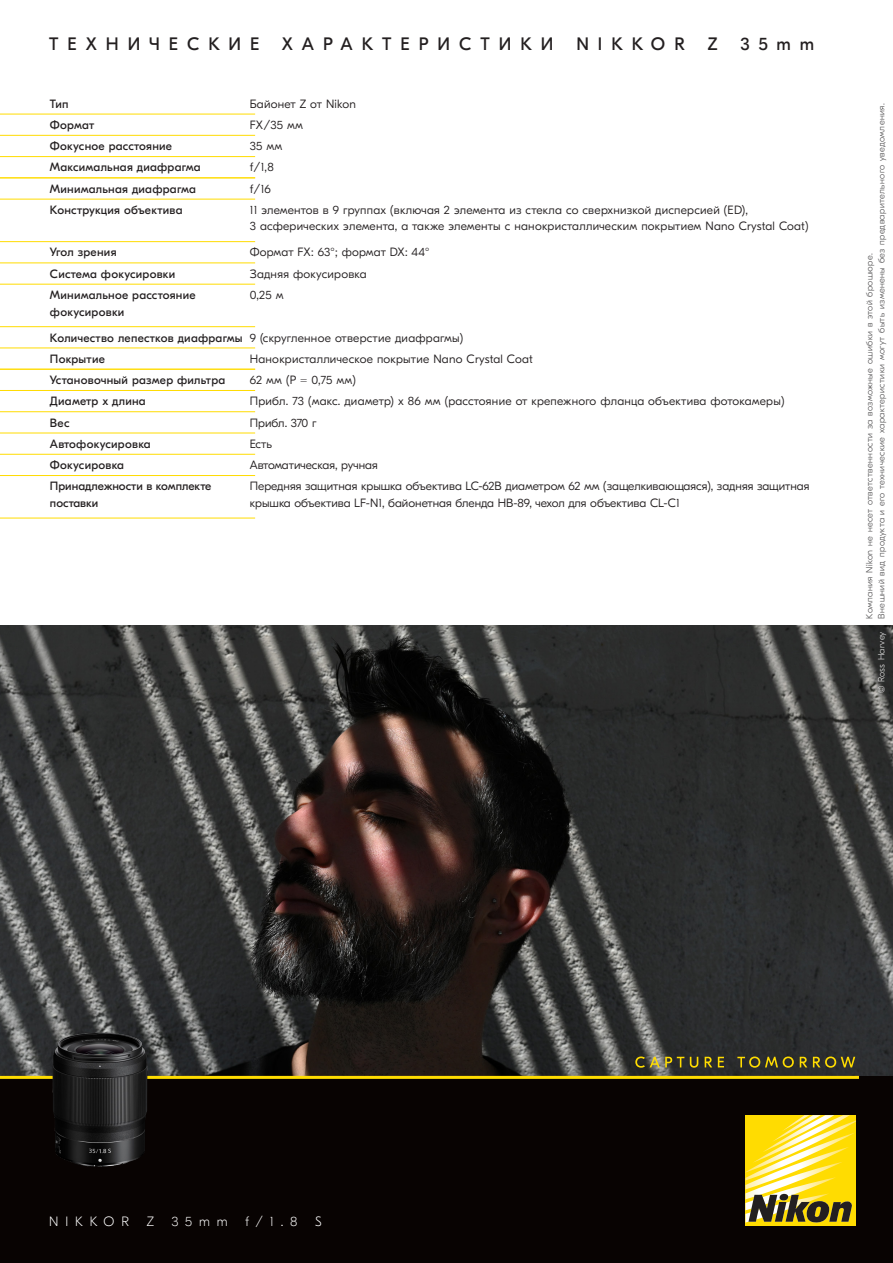
<style>
.page{position:relative;width:893px;height:1263px;background:#fff}
.page>*{position:absolute;margin:0;border:0;box-sizing:border-box;transform-origin:0 0}
.t1{font:18px "GT Eesti Pro Display";letter-spacing:.5em;color:#231f20}
.t2{font:100 13.5px "GT Eesti Pro Display";letter-spacing:.505em;color:#fff}
.t3{font:300 12px/16.5px "GT Eesti Pro Display";letter-spacing:.01em;color:#231f20}
.t4{font:12px/16.5px "GT Eesti Pro Display";letter-spacing:.02em;color:#231f20}
.t5{font:12px/16.5px "GT Eesti Pro Display";color:#231f20}
.t6{font:100 9px "GT Eesti Pro Display";letter-spacing:.05em;color:#333233}
.t7{font:100 9px "GT Eesti Pro Display";letter-spacing:.04em;color:#fff}
</style>
<div class="page">
<div style="left:0;top:1076px;width:893px;height:187px;background:#080302"></div>
<img style="left:0;top:625px;width:893px;height:451px">
<hr style="left:0;top:114px;width:255px;height:1px;background:#ffdc01">
<hr style="left:0;top:135px;width:255px;height:1px;background:#ffdc01">
<hr style="left:0;top:156px;width:255px;height:1px;background:#ffdc01">
<hr style="left:0;top:177px;width:255px;height:1px;background:#ffdc01">
<hr style="left:0;top:199px;width:255px;height:1px;background:#ffdc01">
<hr style="left:0;top:241px;width:255px;height:1px;background:#ffdc01">
<hr style="left:0;top:262px;width:255px;height:1px;background:#ffdc01">
<hr style="left:0;top:284px;width:255px;height:1px;background:#ffdc01">
<hr style="left:0;top:326px;width:255px;height:1px;background:#ffdc01">
<hr style="left:0;top:348px;width:255px;height:1px;background:#ffdc01">
<hr style="left:0;top:369px;width:255px;height:1px;background:#ffdc01">
<hr style="left:0;top:390px;width:255px;height:1px;background:#ffdc01">
<hr style="left:0;top:411px;width:255px;height:1px;background:#ffdc01">
<hr style="left:0;top:433px;width:255px;height:1px;background:#ffdc01">
<hr style="left:0;top:454px;width:255px;height:1px;background:#ffdc01">
<hr style="left:0;top:475px;width:255px;height:1px;background:#ffdc01">
<hr style="left:0;top:518px;width:255px;height:1px;background:#ffdc01">
<div style="left:745px;top:1115px;width:111px;height:111px;background:#ffdc01"></div>
<svg style="left:745px;top:1115px;width:111px;height:108px"></svg>
<svg style="left:635px;top:1056px;width:49px;height:12px"></svg>
<svg style="left:690px;top:1057px;width:8px;height:11px"></svg>
<svg style="left:705px;top:1057px;width:7px;height:10px"></svg>
<svg style="left:718px;top:1057px;width:6px;height:10px"></svg>
<svg style="left:737px;top:1056px;width:57px;height:12px"></svg>
<svg style="left:800px;top:1057px;width:7px;height:10px"></svg>
<svg style="left:813px;top:1056px;width:42px;height:12px"></svg>
<hr style="left:0;top:1076px;width:859px;height:3px;background:#ffdc01">
<img style="left:42px;top:1023px;width:120px;height:144px">
<p class="t1" style="left:49px;top:34px;width:506px">ТЕХНИЧЕСКИЕ ХАРАКТЕРИСТИКИ</p>
<p class="t1" style="left:576px;top:34px;width:110px">NIKKOR</p>
<p class="t1" style="left:708px;top:34px;width:11px">Z</p>
<p class="t1" style="left:740px;top:34px;width:75px">35mm</p>
<p class="t4" style="left:50px;top:96px;width:20px">Тип</p>
<p class="t3" style="left:250px;top:96px;width:108px">Байонет Z от Nikon</p>
<p class="t4" style="left:50px;top:117px;width:46px">Формат</p>
<p class="t3" style="left:250px;top:117px;width:55px">FX/35 мм</p>
<p class="t4" style="left:50px;top:138px;width:124px">Фокусное расстояние</p>
<p class="t3" style="left:250px;top:138px;width:34px">35 мм</p>
<p class="t4" style="left:50px;top:159px;width:152px">Максимальная диафрагма</p>
<p class="t3" style="left:250px;top:159px;width:25px">f/1,8</p>
<p class="t4" style="left:50px;top:181px;width:147px">Минимальная диафрагма</p>
<p class="t3" style="left:250px;top:181px;width:22px">f/16</p>
<p class="t4" style="left:50px;top:202px;width:134px">Конструкция объектива</p>
<p class="t3" style="left:250px;top:202px;width:560px">11 элементов в 9 группах (включая 2 элемента из стекла со сверхнизкой дисперсией (ED),<br>3 асферических элемента, а также элементы с нанокристаллическим покрытием Nano Crystal Coat)</p>
<p class="t4" style="left:50px;top:244px;width:68px">Угол зрения</p>
<p class="t3" style="left:250px;top:244px;width:181px">Формат FX: 63°; формат DX: 44°</p>
<p class="t4" style="left:50px;top:266px;width:127px">Система фокусировки</p>
<p class="t3" style="left:250px;top:266px;width:118px">Задняя фокусировка</p>
<p class="t4" style="left:50px;top:287px;width:147px">Минимальное расстояние фокусировки</p>
<p class="t3" style="left:250px;top:287px;width:35px">0,25 м</p>
<p class="t4" style="left:50px;top:329px;width:194px">Количество лепестков диафрагмы</p>
<p class="t3" style="left:250px;top:329px;width:215px">9 (скругленное отверстие диафрагмы)</p>
<p class="t4" style="left:50px;top:351px;width:56px">Покрытие</p>
<p class="t3" style="left:250px;top:351px;width:285px">Нанокристаллическое покрытие Nano Crystal Coat</p>
<p class="t4" style="left:50px;top:372px;width:177px">Установочный размер фильтра</p>
<p class="t3" style="left:250px;top:372px;width:108px">62 мм (P = 0,75 мм)</p>
<p class="t4" style="left:50px;top:393px;width:97px">Диаметр х длина</p>
<p class="t3" style="left:250px;top:393px;width:536px">Прибл. 73 (макс. диаметр) х 86 мм (расстояние от крепежного фланца объектива фотокамеры)</p>
<p class="t4" style="left:50px;top:414px;width:21px">Вес</p>
<p class="t3" style="left:250px;top:414px;width:68px">Прибл. 370 г</p>
<p class="t4" style="left:50px;top:436px;width:102px">Автофокусировка</p>
<p class="t3" style="left:250px;top:436px;width:24px">Есть</p>
<p class="t4" style="left:50px;top:457px;width:76px">Фокусировка</p>
<p class="t3" style="left:250px;top:457px;width:130px">Автоматическая, ручная</p>
<p class="t5" style="left:50px;top:478px;width:163px">Принадлежности в комплекте поставки</p>
<p class="t3" style="left:250px;top:478px;width:561px">Передняя защитная крышка объектива LC-62B диаметром 62 мм (защелкивающаяся), задняя защитная крышка объектива LF-N1, байонетная бленда HB-89, чехол для объектива CL-C1</p>
<p class="t6" style="left:876px;top:619px;width:517px;rotate:-90deg">Внешний вид продукта и его технические характеристики могут быть изменены без предварительного уведомления.</p>
<p class="t6" style="left:864px;top:619px;width:367px;rotate:-90deg">Компания Nikon не несет ответственности за возможные ошибки в этой брошюре.</p>
<p class="t7" style="left:876px;top:693px;width:63px;rotate:-90deg">© Ross Harvey</p>
<p class="t2" style="left:49px;top:1214px;width:81px">NIKKOR</p>
<p class="t2" style="left:147px;top:1214px;width:9px">Z</p>
<p class="t2" style="left:172px;top:1214px;width:57px">35mm</p>
<p class="t2" style="left:245px;top:1214px;width:54px">f/1.8</p>
<p class="t2" style="left:315px;top:1214px;width:8px">S</p>
</div>
